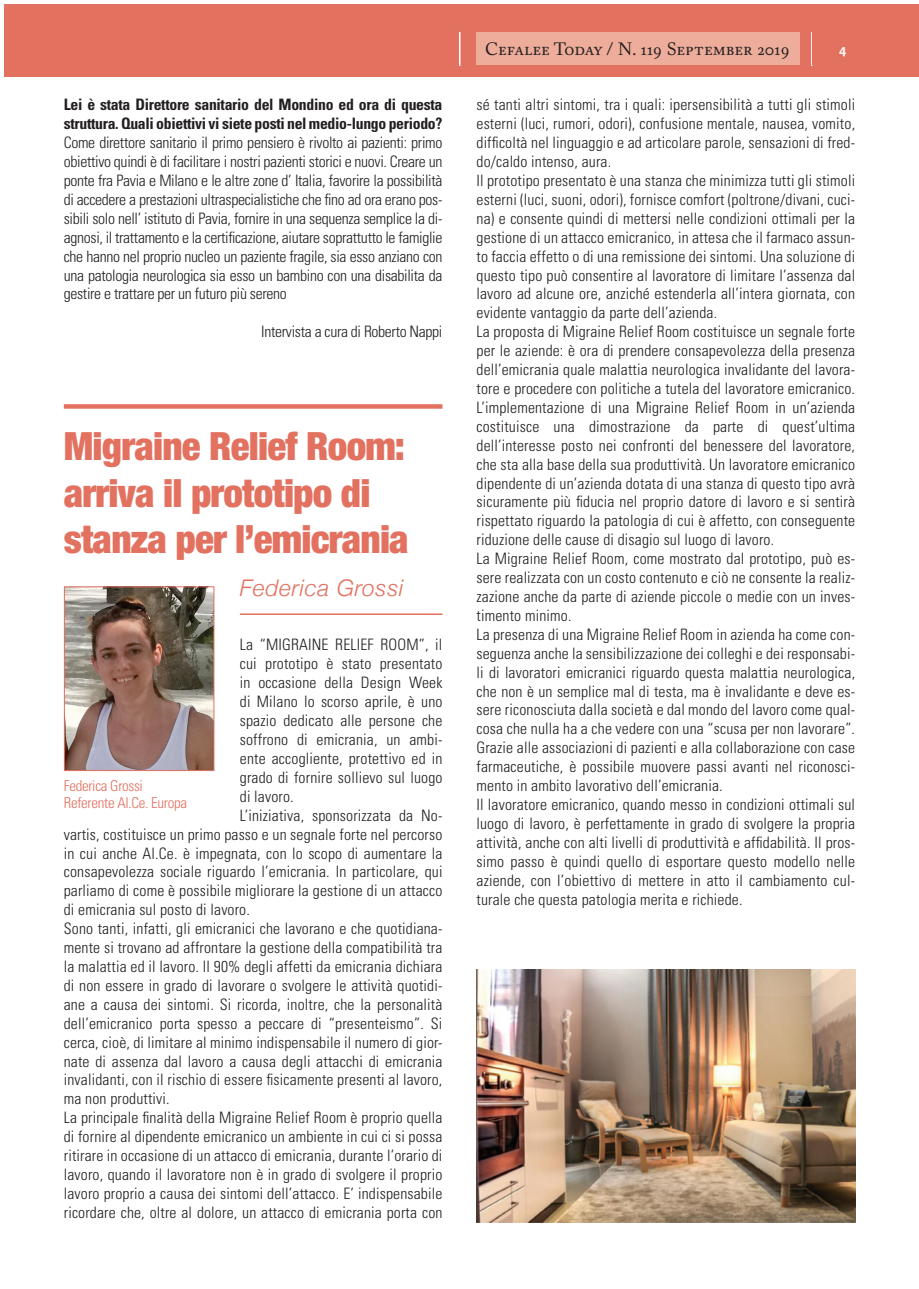
<style>
.page{position:relative;width:919px;height:1289px;background:#fff}
.page>*{position:absolute;margin:0;border:0;box-sizing:border-box;transform-origin:0 0}
.t1{font:900 condensed 39px/46.8px "Helvetica Neue";letter-spacing:-.02em;color:#e27160}
.t2{font:italic 300 22.95px "Helvetica Neue";letter-spacing:.03em;color:#e27160}
.t3{font:18px "Mattioli 1885 Regular SC";color:#231f20}
.t4{font:300 condensed 15.75px/18.9px "Univers";letter-spacing:.01em;color:#231f20;text-align:justify}
.t5{font:700 condensed 15.75px/18.9px "Univers";letter-spacing:-.02em;color:#231f20}
.t6{font:300 condensed 15.75px "Univers";letter-spacing:-.02em;color:#231f20}
.t7{font:300 condensed 15px/17.4px "Univers";letter-spacing:-.02em;color:#e27160}
.t8{font:15px "Csuni 1885 Bold SC";color:#fff}
</style>
<div class="page">
<div style="left:906px;top:4px;width:12px;height:73px;background:#e27160"></div>
<div style="left:4px;top:4px;width:902px;height:73px;background:#e27160"></div>
<hr style="left:459px;top:32px;width:1px;height:34px;background:#fff">
<hr style="left:811px;top:32px;width:1px;height:34px;background:#fff">
<div style="left:476px;top:32px;width:323px;height:33px;background:#eead9b"></div>
<svg style="left:64px;top:404px;width:378px;height:4px;background:#e37767"></svg>
<hr style="left:240px;top:613px;width:202px;height:2px;background:#e27160">
<img style="left:66px;top:588px;width:146px;height:181px">
<div style="left:64px;top:586px;width:150px;height:185px;border:1px solid #e27160"></div>
<img style="left:476px;top:969px;width:379px;height:253px">
<p class="t5" style="left:64px;top:95px;width:380px">Lei è stata Direttore sanitario del Mondino ed ora di questa struttura. Quali obiettivi vi siete posti nel medio-lungo periodo?</p>
<p class="t4" style="left:64px;top:133px;width:380px">Come direttore sanitario il primo pensiero è rivolto ai pazienti: primo obiettivo quindi è di facilitare i nostri pazienti storici e nuovi. Creare un ponte fra Pavia e Milano e le altre zone d’ Italia, favorire la possibilità di accedere a prestazioni ultraspecialistiche che fino ad ora erano pos&shy;sibili solo nell’ istituto di Pavia, fornire in una sequenza semplice la di&shy;agnosi, il trattamento e la certificazione, aiutare soprattutto le famiglie che hanno nel proprio nucleo un paziente fragile, sia esso anziano con una patologia neurologica sia esso un bambino con una disabilita da gestire e trattare per un futuro più sereno</p>
<p class="t6" style="left:261px;top:322px;width:183px">Intervista a cura di Roberto Nappi</p>
<h1 class="t1" style="left:64px;top:422px;width:346px">Migraine Relief Room: arriva il prototipo di stanza per l’emicrania</h1>
<h2 class="t2" style="left:240px;top:570px;width:165px">Federica Grossi</h2>
<p class="t4" style="left:240px;top:635px;width:204px">La “MIGRAINE RELIEF ROOM”, il</p>
<p class="t4" style="left:240px;top:654px;width:204px">cui prototipo è stato presentato</p>
<p class="t4" style="left:240px;top:673px;width:204px">in occasione della Design Week</p>
<p class="t4" style="left:240px;top:692px;width:204px">di Milano lo scorso aprile, è uno</p>
<p class="t4" style="left:240px;top:711px;width:204px">spazio dedicato alle persone che</p>
<p class="t4" style="left:240px;top:730px;width:204px">soffrono di emicrania, un ambi-</p>
<p class="t4" style="left:240px;top:749px;width:204px">ente accogliente, protettivo ed in</p>
<p class="t4" style="left:240px;top:767px;width:204px">grado di fornire sollievo sul luogo</p>
<p class="t4" style="left:240px;top:786px;width:55px">di lavoro.</p>
<p class="t4" style="left:240px;top:805px;width:204px">L’iniziativa, sponsorizzata da No-</p>
<p class="t4" style="left:64px;top:824px;width:380px">vartis, costituisce un primo passo e un segnale forte nel percorso</p>
<p class="t4" style="left:64px;top:843px;width:380px">in cui anche Al.Ce. è impegnata, con lo scopo di aumentare la</p>
<p class="t4" style="left:64px;top:862px;width:380px">consapevolezza sociale riguardo l’emicrania. In particolare, qui</p>
<p class="t4" style="left:64px;top:881px;width:380px">parliamo di come è possibile migliorare la gestione di un attacco</p>
<p class="t4" style="left:64px;top:900px;width:188px">di emicrania sul posto di lavoro.</p>
<p class="t4" style="left:64px;top:919px;width:380px">Sono tanti, infatti, gli emicranici che lavorano e che quotidiana-</p>
<p class="t4" style="left:64px;top:938px;width:380px">mente si trovano ad affrontare la gestione della compatibilità tra</p>
<p class="t4" style="left:64px;top:956px;width:380px">la malattia ed il lavoro. Il 90% degli affetti da emicrania dichiara</p>
<p class="t4" style="left:64px;top:975px;width:380px">di non essere in grado di lavorare o svolgere le attività quotidi-</p>
<p class="t4" style="left:64px;top:994px;width:380px">ane a causa dei sintomi. Si ricorda, inoltre, che la personalità</p>
<p class="t4" style="left:64px;top:1013px;width:380px">dell’emicranico porta spesso a peccare di “presenteismo”. Si</p>
<p class="t4" style="left:64px;top:1032px;width:380px">cerca, cioè, di limitare al minimo indispensabile il numero di gior-</p>
<p class="t4" style="left:64px;top:1051px;width:380px">nate di assenza dal lavoro a causa degli attacchi di emicrania</p>
<p class="t4" style="left:64px;top:1070px;width:380px">invalidanti, con il rischio di essere fisicamente presenti al lavoro,</p>
<p class="t4" style="left:64px;top:1089px;width:107px">ma non produttivi.</p>
<p class="t4" style="left:64px;top:1108px;width:380px">La principale finalità della Migraine Relief Room è proprio quella</p>
<p class="t4" style="left:64px;top:1127px;width:380px">di fornire al dipendente emicranico un ambiente in cui ci si possa</p>
<p class="t4" style="left:64px;top:1145px;width:380px">ritirare in occasione di un attacco di emicrania, durante l’orario di</p>
<p class="t4" style="left:64px;top:1164px;width:380px">lavoro, quando il lavoratore non è in grado di svolgere il proprio</p>
<p class="t4" style="left:64px;top:1183px;width:380px">lavoro proprio a causa dei sintomi dell’attacco. E’ indispensabile</p>
<p class="t4" style="left:64px;top:1202px;width:380px">ricordare che, oltre al dolore, un attacco di emicrania porta con</p>
<p class="t7" style="left:64px;top:776px;width:125px">Federica Grossi<br>Referente Al.Ce. Europa</p>
<p class="t3" style="left:485px;top:39px;width:306px">Cefalee Today / N. 119 September 2019</p>
<p class="t8" style="left:839px;top:40px;width:9px">4</p>
<p class="t4" style="left:476px;top:95px;width:380px;text-align:left">sé tanti altri sintomi, tra i quali: ipersensibilità a tutti gli stimoli esterni (luci, rumori, odori), confusione mentale, nausea, vomito, difficoltà nel linguaggio e ad articolare parole, sensazioni di fred&shy;do/caldo intenso, aura.<br>Il prototipo presentato è una stanza che minimizza tutti gli stimoli esterni (luci, suoni, odori), fornisce comfort (poltrone/divani, cuci&shy;na) e consente quindi di mettersi nelle condizioni ottimali per la gestione di un attacco emicranico, in attesa che il farmaco assun&shy;to faccia effetto o di una remissione dei sintomi. Una soluzione di questo tipo può consentire al lavoratore di limitare l’assenza dal lavoro ad alcune ore, anziché estenderla all’intera giornata, con evidente vantaggio da parte dell’azienda.<br>La proposta di Migraine Relief Room costituisce un segnale forte per le aziende: è ora di prendere consapevolezza della presenza dell’emicrania quale malattia neurologica invalidante del lavora&shy;tore e procedere con politiche a tutela del lavoratore emicranico.<br>L’implementazione di una Migraine Relief Room in un’azienda costituisce una dimostrazione da parte di quest’ultima dell’interesse posto nei confronti del benessere del lavoratore, che sta alla base della sua produttività. Un lavoratore emicranico dipendente di un’azienda dotata di una stanza di questo tipo avrà sicuramente più fiducia nel proprio datore di lavoro e si sentirà rispettato riguardo la patologia di cui è affetto, con conseguente riduzione delle cause di disagio sul luogo di lavoro.<br>La Migraine Relief Room, come mostrato dal prototipo, può es&shy;sere realizzata con un costo contenuto e ciò ne consente la realiz&shy;zazione anche da parte di aziende piccole o medie con un inves&shy;timento minimo.<br>La presenza di una Migraine Relief Room in azienda ha come con&shy;seguenza anche la sensibilizzazione dei colleghi e dei responsabi&shy;li di lavoratori emicranici riguardo questa malattia neurologica, che non è un semplice mal di testa, ma è invalidante e deve es&shy;sere riconosciuta dalla società e dal mondo del lavoro come qual&shy;cosa che nulla ha a che vedere con una “scusa per non lavorare”.<br>Grazie alle associazioni di pazienti e alla collaborazione con case farmaceutiche, è possibile muovere passi avanti nel riconosci&shy;mento in ambito lavorativo dell’emicrania.<br>Il lavoratore emicranico, quando messo in condizioni ottimali sul luogo di lavoro, è perfettamente in grado di svolgere la propria attività, anche con alti livelli di produttività e affidabilità. Il pros&shy;simo passo è quindi quello di esportare questo modello nelle aziende, con l’obiettivo di mettere in atto il cambiamento cul&shy;turale che questa patologia merita e richiede.</p>
</div>
